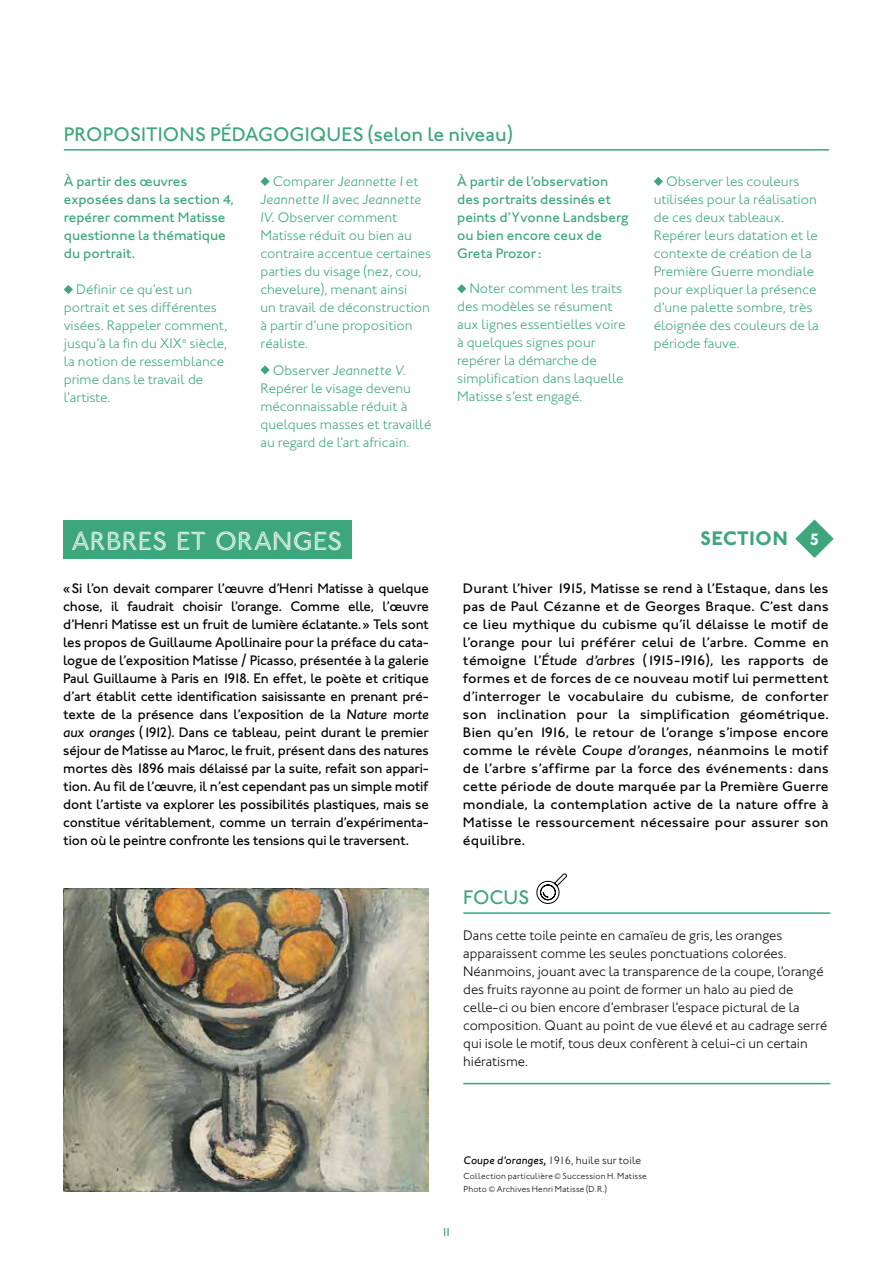
<style>
.page{position:relative;width:893px;height:1263px;background:#fff}
.page>*{position:absolute;margin:0;border:0;box-sizing:border-box;transform-origin:0 0}
.t1{font:27px "Johnston ITC MBAL Medium";letter-spacing:.005em;color:#fff}
.t2{font:500 20.25px "Johnston ITC";color:#3da67b}
.t3{font:700 20.25px "Johnston ITC";letter-spacing:.01em;color:#3da67b}
.t4{font:500 14.25px/18px "Johnston ITC";letter-spacing:-.01em;color:#000;text-align:justify}
.t5{font:300 14.25px/18px "Johnston ITC";color:#3da67b}
.t6{font:300 14.25px/18px "Johnston ITC";color:#000}
.t7{font:500 14.25px/18px "Johnston ITC";color:#3da67b}
.t8{font:italic 300 14.25px "Johnston ITC Pro";letter-spacing:.015em;color:#3da67b}
.t9{font:500 12px "Johnston ITC";color:#3da67b}
.t10{font:300 11.25px "Johnston ITC";letter-spacing:.005em;color:#000}
.t11{font:300 9px/13.5px "Johnston ITC";letter-spacing:.02em;color:#000}
.s1{font-family:"Johnston ITC Pro";font-style:italic}
.s2{font-family:"Johnston ITC";font-style:normal}
.s3{font-size:16.95px;color:#fff}
.s4{font-family:"Johnston ITC Pro";font-weight:500;font-style:italic}
</style>
<div class="page">
<svg style="left:64px;top:285px;width:9px;height:9px"></svg>
<svg style="left:260px;top:177px;width:10px;height:9px"></svg>
<svg style="left:260px;top:365px;width:10px;height:9px"></svg>
<svg style="left:457px;top:284px;width:9px;height:9px"></svg>
<svg style="left:654px;top:177px;width:9px;height:9px"></svg>
<hr style="left:64px;top:149px;width:765px;height:2px;background:#3da67b">
<div style="left:63px;top:521px;width:289px;height:38px;background:#3da67b"></div>
<svg style="left:795px;top:519px;width:39px;height:39px"></svg>
<hr style="left:463px;top:912px;width:367px;height:2px;background:#3da67b">
<hr style="left:463px;top:1083px;width:367px;height:1px;background:#3da67b">
<svg style="left:536px;top:873px;width:31px;height:31px"></svg>
<img style="left:64px;top:888px;width:365px;height:303px">
<h2 class="t2" style="left:64px;top:122px;width:451px">PROPOSITIONS PÉDAGOGIQUES (selon le niveau)</h2>
<p class="t7" style="left:64px;top:172px;width:172px">À partir des œuvres exposées dans la section 4, repérer comment Matisse questionne la thématique du portrait.</p>
<p class="t5" style="left:64px;top:280px;width:165px;text-indent:12px">Définir ce qu’est un portrait et ses différentes visées. Rappeler comment, jusqu’à la fin du XIX<sup>e</sup> siècle, la notion de ressemblance prime dans le travail de l’artiste.</p>
<p class="t5" style="left:273px;top:172px;width:147px">Comparer <span class="s1">Jeannette I</span> et</p>
<p class="t8" style="left:260px;top:191px;width:162px">Jeannette II <span class="s2">avec</span> Jeannette</p>
<p class="t5" style="left:260px;top:208px;width:172px"><span class="s1">IV.</span> Observer comment<br>Matisse réduit ou bien au contraire accentue certaines parties du visage (nez, cou, chevelure), menant ainsi<br>un travail de déconstruction à partir d’une proposition réaliste.</p>
<p class="t8" style="left:273px;top:361px;width:135px"><span class="s2">Observer</span> Jeannette V<span class="s2">.</span></p>
<p class="t5" style="left:260px;top:379px;width:172px">Repérer le visage devenu méconnaissable réduit à quelques masses et travaillé au regard de l’art africain.</p>
<p class="t7" style="left:457px;top:172px;width:173px">À partir de l’observation des portraits dessinés et peints d’Yvonne Landsberg ou bien encore ceux de<br>Greta Prozor:</p>
<p class="t5" style="left:457px;top:280px;width:170px;text-indent:12px">Noter comment les traits des modèles se résument aux lignes essentielles voire à quelques signes pour repérer la démarche de simplification dans laquelle<br>Matisse s’est engagé.</p>
<p class="t5" style="left:654px;top:172px;width:167px;text-indent:12px">Observer les couleurs utilisées pour la réalisation de ces deux tableaux.<br>Repérer leurs datation et le contexte de création de la<br>Première Guerre mondiale pour expliquer la présence d’une palette sombre, très éloignée des couleurs de la période fauve.</p>
<h1 class="t1" style="left:72px;top:526px;width:272px">ARBRES ET ORANGES</h1>
<h2 class="t3" style="left:700px;top:526px;width:121px">SECTION <span class="s3">5</span></h2>
<p class="t4" style="left:63px;top:579px;width:367px">«Si l’on devait comparer l’œuvre d’Henri Matisse à quelque chose, il faudrait choisir l’orange. Comme elle, l’œuvre d’Henri Matisse est un fruit de lumière éclatante.» Tels sont les propos de Guillaume Apollinaire pour la préface du cata&shy;logue de l’exposition Matisse / Picasso, présentée à la galerie Paul Guillaume à Paris en 1918. En effet, le poète et critique d’art établit cette identification saisissante en prenant pré&shy;texte de la présence dans l’exposition de la <span class="s1">Nature morte aux oranges</span> (1912). Dans ce tableau, peint durant le premier séjour de Matisse au Maroc, le fruit, présent dans des natures mortes dès 1896 mais délaissé par la suite, refait son appari&shy;tion. Au fil de l’œuvre, il n’est cependant pas un simple motif dont l’artiste va explorer les possibilités plastiques, mais se constitue véritablement, comme un terrain d’expérimenta&shy;tion où le peintre confronte les tensions qui le traversent.</p>
<p class="t4" style="left:463px;top:579px;width:367px">Durant l’hiver 1915, Matisse se rend à l’Estaque, dans les pas de Paul Cézanne et de Georges Braque. C’est dans ce lieu mythique du cubisme qu’il délaisse le motif de l’orange pour lui préférer celui de l’arbre. Comme en témoigne l’<span class="s1">Étude d’arbres</span> (1915-1916), les rapports de formes et de forces de ce nouveau motif lui permettent d’interroger le vocabulaire du cubisme, de conforter son inclination pour la simplification géométrique.<br>Bien qu’en 1916, le retour de l’orange s’impose encore comme le révèle <span class="s1">Coupe d’oranges</span>, néanmoins le motif de l’arbre s’affirme par la force des événements : dans cette période de doute marquée par la Première Guerre mondiale, la contemplation active de la nature offre à Matisse le ressourcement nécessaire pour assurer son équilibre.</p>
<h2 class="t2" style="left:463px;top:885px;width:68px">FOCUS</h2>
<p class="t6" style="left:463px;top:926px;width:366px">Dans cette toile peinte en camaïeu de gris, les oranges apparaissent comme les seules ponctuations colorées.<br>Néanmoins, jouant avec la transparence de la coupe, l’orangé des fruits rayonne au point de former un halo au pied de celle-ci ou bien encore d’embraser l’espace pictural de la composition. Quant au point de vue élevé et au cadrage serré qui isole le motif, tous deux confèrent à celui-ci un certain hiératisme.</p>
<p class="t9" style="left:441px;top:1224px;width:12px">11</p>
<p class="t10" style="left:463px;top:1153px;width:179px"><span class="s4">Coupe d’oranges,</span> 1916, huile sur toile</p>
<p class="t11" style="left:463px;top:1169px;width:185px">Collection particulière © Succession H. Matisse<br>Photo © Archives Henri Matisse (D.R.)</p>
</div>
